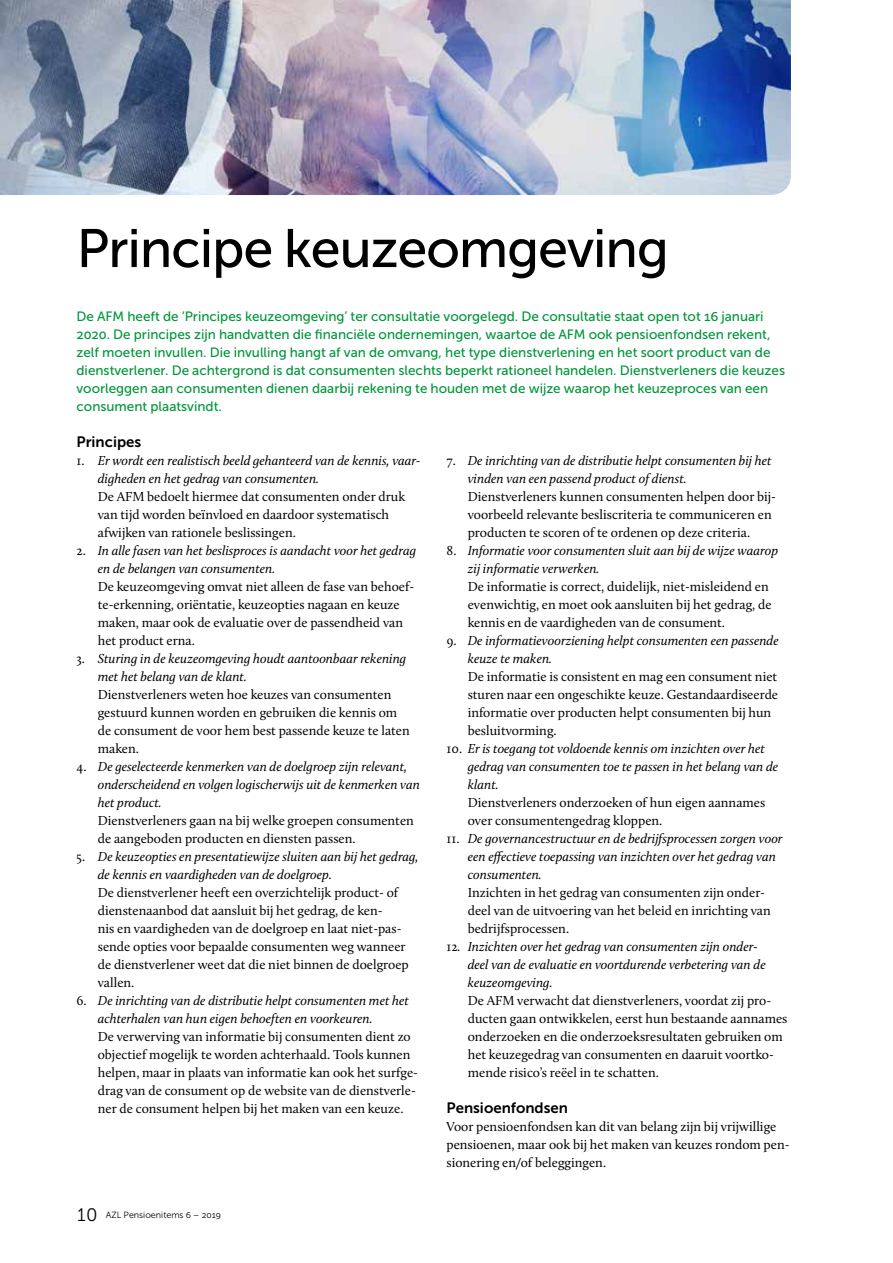
<style>
.page{position:relative;width:893px;height:1263px;background:#fff}
.page>*{position:absolute;margin:0;border:0;box-sizing:border-box;transform-origin:0 0}
.t1{font:54px "Museo Sans 500";letter-spacing:-.02em;color:#000}
.t2{font:15px "Museo Sans 700";color:#000}
.t3{font:13.5px/18px "Calluna";color:#000}
.t4{font:italic 13.5px/18px "Calluna";color:#000}
.t5{font:13.5px/18px "Museo Sans 500";color:#00963a}
.t6{font:9px "Museo Sans 300";color:#000}
.s1{font-style:normal}
.s2{font-size:18px}
</style>
<div class="page">
<img style="left:0;top:0;width:791px;height:195px">
<h1 class="t1" style="left:77px;top:219px;width:594px">Principe keuzeomgeving</h1>
<p class="t5" style="left:77px;top:307px;width:710px">De AFM heeft de ‘Principes keuzeomgeving’ ter consultatie voorgelegd. De consultatie staat open tot 16 januari 2020. De principes zijn handvatten die financiële ondernemingen, waartoe de AFM ook pensioenfondsen rekent, zelf moeten invullen. Die invulling hangt af van de omvang, het type dienstverlening en het soort product van de dienstverlener. De achtergrond is dat consumenten slechts beperkt rationeel handelen. Dienstverleners die keuzes voorleggen aan consumenten dienen daarbij rekening te houden met de wijze waarop het keuzeproces van een consument plaatsvindt.</p>
<p class="t2" style="left:77px;top:433px;width:66px">Principes</p>
<p class="t4" style="left:98px;top:451px;width:324px;text-indent:-21px"><span class="s1">1.</span> Er wordt een realistisch beeld gehanteerd van de kennis, vaar&shy;digheden en het gedrag van consumenten.</p>
<p class="t3" style="left:98px;top:487px;width:309px">De AFM bedoelt hiermee dat consumenten onder druk van tijd worden beïnvloed en daardoor systematisch afwijken van rationele beslissingen.</p>
<p class="t4" style="left:98px;top:541px;width:320px;text-indent:-21px"><span class="s1">2.</span> In alle fasen van het beslisproces is aandacht voor het gedrag en de belangen van consumenten.</p>
<p class="t3" style="left:98px;top:577px;width:318px">De keuzeomgeving omvat niet alleen de fase van behoef&shy;te-erkenning, oriëntatie, keuzeopties nagaan en keuze maken, maar ook de evaluatie over de passendheid van het product erna.</p>
<p class="t4" style="left:98px;top:649px;width:310px;text-indent:-21px"><span class="s1">3.</span> Sturing in de keuzeomgeving houdt aantoonbaar rekening met het belang van de klant.</p>
<p class="t3" style="left:98px;top:685px;width:314px">Dienstverleners weten hoe keuzes van consumenten gestuurd kunnen worden en gebruiken die kennis om de consument de voor hem best passende keuze te laten maken.</p>
<p class="t4" style="left:98px;top:757px;width:324px;text-indent:-21px"><span class="s1">4.</span> De geselecteerde kenmerken van de doelgroep zijn relevant, onderscheidend en volgen logischerwijs uit de kenmerken van het product.</p>
<p class="t3" style="left:98px;top:811px;width:318px">Dienstverleners gaan na bij welke groepen consumenten de aangeboden producten en diensten passen.</p>
<p class="t4" style="left:98px;top:847px;width:322px;text-indent:-21px"><span class="s1">5.</span> De keuzeopties en presentatiewijze sluiten aan bij het gedrag, de kennis en vaardigheden van de doelgroep.</p>
<p class="t3" style="left:98px;top:883px;width:313px">De dienstverlener heeft een overzichtelijk product- of dienstenaanbod dat aansluit bij het gedrag, de ken-<br>nis en vaardigheden van de doelgroep en laat niet-pas&shy;sende opties voor bepaalde consumenten weg wanneer de dienstverlener weet dat die niet binnen de doelgroep vallen.</p>
<p class="t4" style="left:98px;top:991px;width:313px;text-indent:-21px"><span class="s1">6.</span> De inrichting van de distributie helpt consumenten met het achterhalen van hun eigen behoeften en voorkeuren.</p>
<p class="t3" style="left:98px;top:1027px;width:322px">De verwerving van informatie bij consumenten dient zo objectief mogelijk te worden achterhaald. Tools kunnen helpen, maar in plaats van informatie kan ook het surfge&shy;drag van de consument op de website van de dienstverle&shy;ner de consument helpen bij het maken van een keuze.</p>
<p class="t6" style="left:77px;top:1210px;width:146px"><span class="s2">10</span> AZL Pensioenitems 6 – 2019</p>
<p class="t4" style="left:468px;top:451px;width:305px;text-indent:-21px"><span class="s1">7.</span> De inrichting van de distributie helpt consumenten bij het vinden van een passend product of dienst.</p>
<p class="t3" style="left:468px;top:487px;width:310px">Dienstverleners kunnen consumenten helpen door bij&shy;voorbeeld relevante besliscriteria te communiceren en producten te scoren of te ordenen op deze criteria.</p>
<p class="t4" style="left:468px;top:541px;width:312px;text-indent:-21px"><span class="s1">8.</span> Informatie voor consumenten sluit aan bij de wijze waarop zij informatie verwerken.</p>
<p class="t3" style="left:468px;top:577px;width:305px">De informatie is correct, duidelijk, niet-misleidend en evenwichtig, en moet ook aansluiten bij het gedrag, de kennis en de vaardigheden van de consument.</p>
<p class="t4" style="left:468px;top:631px;width:312px;text-indent:-21px"><span class="s1">9.</span> De informatievoorziening helpt consumenten een passende keuze te maken.</p>
<p class="t3" style="left:468px;top:667px;width:312px">De informatie is consistent en mag een consument niet sturen naar een ongeschikte keuze. Gestandaardiseerde informatie over producten helpt consumenten bij hun besluitvorming.</p>
<p class="t4" style="left:468px;top:739px;width:312px;text-indent:-21px"><span class="s1">10.</span> Er is toegang tot voldoende kennis om inzichten over het gedrag van consumenten toe te passen in het belang van de klant.</p>
<p class="t3" style="left:468px;top:793px;width:299px">Dienstverleners onderzoeken of hun eigen aannames over consumentengedrag kloppen.</p>
<p class="t4" style="left:468px;top:829px;width:316px;text-indent:-21px"><span class="s1">11.</span> De governancestructuur en de bedrijfsprocessen zorgen voor een effectieve toepassing van inzichten over het gedrag van consumenten.</p>
<p class="t3" style="left:468px;top:883px;width:305px">Inzichten in het gedrag van consumenten zijn onder&shy;deel van de uitvoering van het beleid en inrichting van bedrijfsprocessen.</p>
<p class="t4" style="left:468px;top:937px;width:299px;text-indent:-21px"><span class="s1">12</span>. Inzichten over het gedrag van consumenten zijn onder&shy;deel van de evaluatie en voortdurende verbetering van de keuzeomgeving.</p>
<p class="t3" style="left:468px;top:991px;width:321px">De AFM verwacht dat dienstverleners, voordat zij pro&shy;ducten gaan ontwikkelen, eerst hun bestaande aannames onderzoeken en die onderzoeksresultaten gebruiken om het keuzegedrag van consumenten en daaruit voortko&shy;mende risico’s reëel in te schatten.</p>
<p class="t2" style="left:446px;top:1099px;width:123px">Pensioenfondsen</p>
<p class="t3" style="left:446px;top:1117px;width:345px">Voor pensioenfondsen kan dit van belang zijn bij vrijwillige pensioenen, maar ook bij het maken van keuzes rondom pen&shy;sionering en/of beleggingen.</p>
</div>
